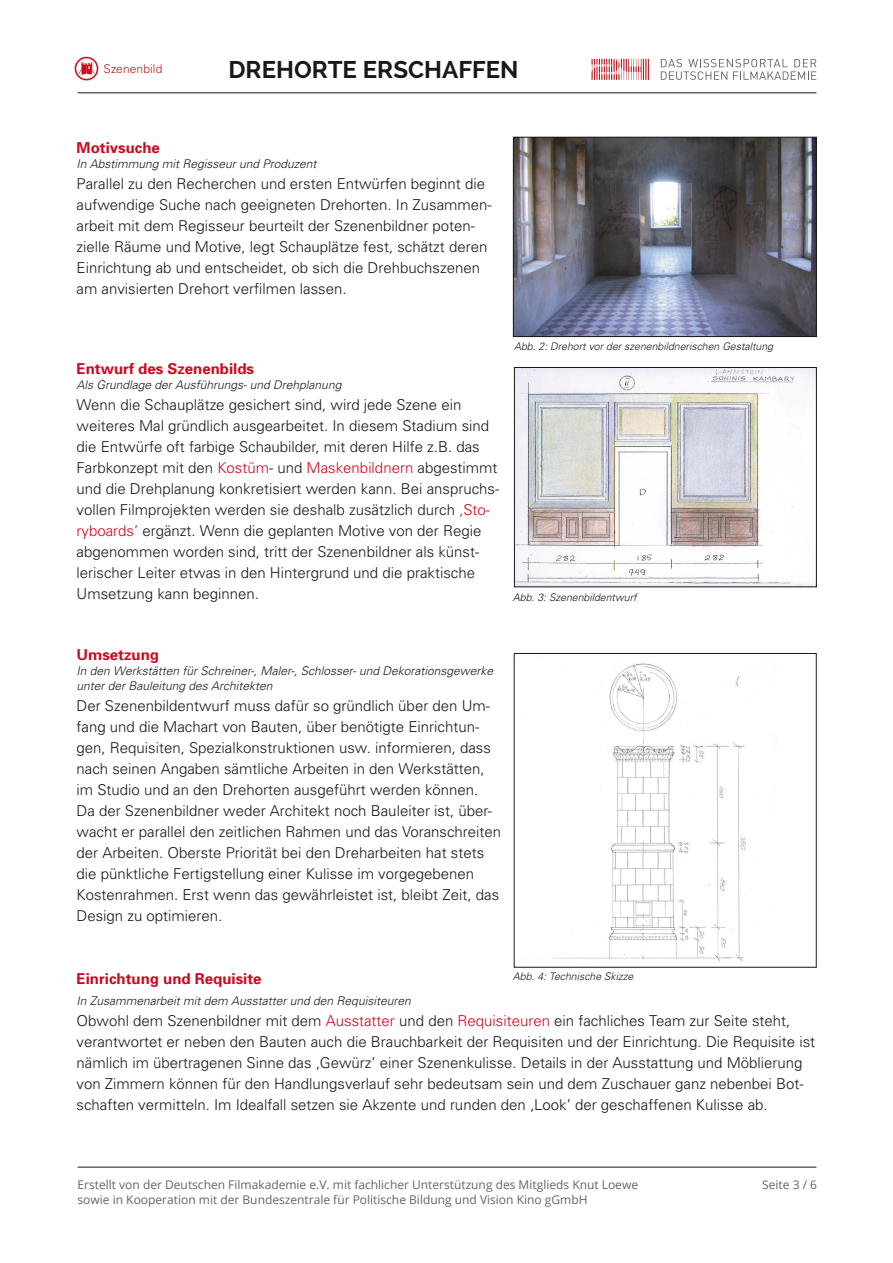
<style>
.page{position:relative;width:893px;height:1263px;background:#fff}
.page>*{position:absolute;margin:0;border:0;box-sizing:border-box;transform-origin:0 0}
.t1{font:700 24px "Raleway";color:#1a171c}
.Fließtext{font:300 15px/21px "Univers";color:#1a171c}
.Fließtext-2{font:700 15px "Univers";color:#cd071e}
.Fließtext-3{font:italic 300 12px/15px "Univers";color:#1a171c}
.t2{font:12px/14.4px "Open Sans";color:#646567}
.t3{font:300 12px "Univers";letter-spacing:.01em;color:#b91b26}
.Fließtext-4{font:italic 300 10.5px "Univers";color:#1a171c}
.s1{color:#cd071e}
</style>
<div class="page">
<svg style="left:591px;top:59px;width:58px;height:21px"></svg>
<hr style="left:78px;top:92px;width:738px;height:1px;background:#1a171c">
<hr style="left:78px;top:1167px;width:738px;height:1px;background:#1a171c">
<img style="left:74px;top:56px;width:25px;height:25px">
<svg style="left:661px;top:59px;width:155px;height:21px"></svg>
<img style="left:515px;top:139px;width:300px;height:196px">
<div style="left:513px;top:137px;width:304px;height:200px;border:1px solid #1a171c"></div>
<img style="left:516px;top:369px;width:299px;height:216px">
<div style="left:514px;top:367px;width:303px;height:220px;border:1px solid #1a171c"></div>
<img style="left:525px;top:655px;width:241px;height:306px">
<p class="t3" style="left:104px;top:62px;width:60px">Szenenbild</p>
<h1 class="t1" style="left:228px;top:56px;width:292px">DREHORTE ERSCHAFFEN</h1>
<p class="Fließtext-2" style="left:77px;top:138px;width:85px">Motivsuche</p>
<p class="Fließtext-3" style="left:77px;top:156px;width:242px">In Abstimmung mit Regisseur und Produzent</p>
<p class="Fließtext" style="left:77px;top:173px;width:417px">Parallel zu den Recherchen und ersten Entwürfen beginnt die aufwendige Suche nach geeigneten Drehorten. In Zusammen&shy;arbeit mit dem Regisseur beurteilt der Szenenbildner poten&shy;zielle Räume und Motive, legt Schauplätze fest, schätzt deren Einrichtung ab und entscheidet, ob sich die Drehbuchszenen am anvisierten Drehort verfilmen lassen.</p>
<p class="Fließtext-2" style="left:77px;top:360px;width:179px">Entwurf des Szenenbilds</p>
<p class="Fließtext-3" style="left:77px;top:377px;width:266px">Als Grundlage der Ausführungs- und Drehplanung</p>
<p class="Fließtext" style="left:77px;top:394px;width:424px">Wenn die Schauplätze gesichert sind, wird jede Szene ein weiteres Mal gründlich ausgearbeitet. In diesem Stadium sind die Entwürfe oft farbige Schaubilder, mit deren Hilfe z.B. das Farbkonzept mit den <span class="s1">Kostüm</span>- und <span class="s1">Maskenbildnern</span> abgestimmt und die Drehplanung konkretisiert werden kann. Bei anspruchs&shy;vollen Filmprojekten werden sie deshalb zusätzlich durch <span class="s1">‚Sto&shy;ryboards’</span> ergänzt. Wenn die geplanten Motive von der Regie abgenommen worden sind, tritt der Szenenbildner als künst&shy;lerischer Leiter etwas in den Hintergrund und die praktische Umsetzung kann beginnen.</p>
<p class="Fließtext-4" style="left:514px;top:340px;width:261px">Abb. 2: Drehort vor der szenenbildnerischen Gestaltung</p>
<p class="Fließtext-4" style="left:513px;top:590px;width:125px">Abb. 3: Szenenbildentwurf</p>
<p class="Fließtext-2" style="left:77px;top:645px;width:84px">Umsetzung</p>
<p class="Fließtext-3" style="left:77px;top:663px;width:418px">In den Werkstätten für Schreiner-, Maler-, Schlosser- und Dekorationsgewerke unter der Bauleitung des Architekten</p>
<p class="Fließtext" style="left:77px;top:695px;width:416px">Der Szenenbildentwurf muss dafür so gründlich über den Um&shy;fang und die Machart von Bauten, über benötigte Einrichtun&shy;gen, Requisiten, Spezialkonstruktionen usw. informieren, dass nach seinen Angaben sämtliche Arbeiten in den Werkstätten, im Studio und an den Drehorten ausgeführt werden können.</p>
<p class="Fließtext" style="left:77px;top:800px;width:426px">Da der Szenenbildner weder Architekt noch Bauleiter ist, über&shy;wacht er parallel den zeitlichen Rahmen und das Voranschreiten der Arbeiten. Oberste Priorität bei den Dreharbeiten hat stets die pünktliche Fertigstellung einer Kulisse im vorgegebenen Kostenrahmen. Erst wenn das gewährleistet ist, bleibt Zeit, das Design zu optimieren.</p>
<p class="Fließtext-4" style="left:513px;top:970px;width:122px">Abb. 4: Technische Skizze</p>
<p class="Fließtext-2" style="left:77px;top:969px;width:187px">Einrichtung und Requisite</p>
<p class="Fließtext-3" style="left:77px;top:993px;width:336px">In Zusammenarbeit mit dem Ausstatter und den Requisiteuren</p>
<p class="Fließtext" style="left:77px;top:1010px;width:740px">Obwohl dem Szenenbildner mit dem <span class="s1">Ausstatter</span> und den <span class="s1">Requisiteuren</span> ein fachliches Team zur Seite steht, verantwortet er neben den Bauten auch die Brauchbarkeit der Requisiten und der Einrichtung. Die Requisite ist nämlich im übertragenen Sinne das ‚Gewürz’ einer Szenenkulisse. Details in der Ausstattung und Möblierung von Zimmern können für den Handlungsverlauf sehr bedeutsam sein und dem Zuschauer ganz nebenbei Bot&shy;schaften vermitteln. Im Idealfall setzen sie Akzente und runden den ‚Look’ der geschaffenen Kulisse ab.</p>
<p class="t2" style="left:78px;top:1177px;width:562px">Erstellt von der Deutschen Filmakademie e.V. mit fachlicher Unterstützung des Mitglieds Knut Loewe sowie in Kooperation mit der Bundeszentrale für Politische Bildung und Vision Kino gGmbH</p>
<p class="t2" style="left:762px;top:1177px;width:56px">Seite 3 / 6</p>
</div>
